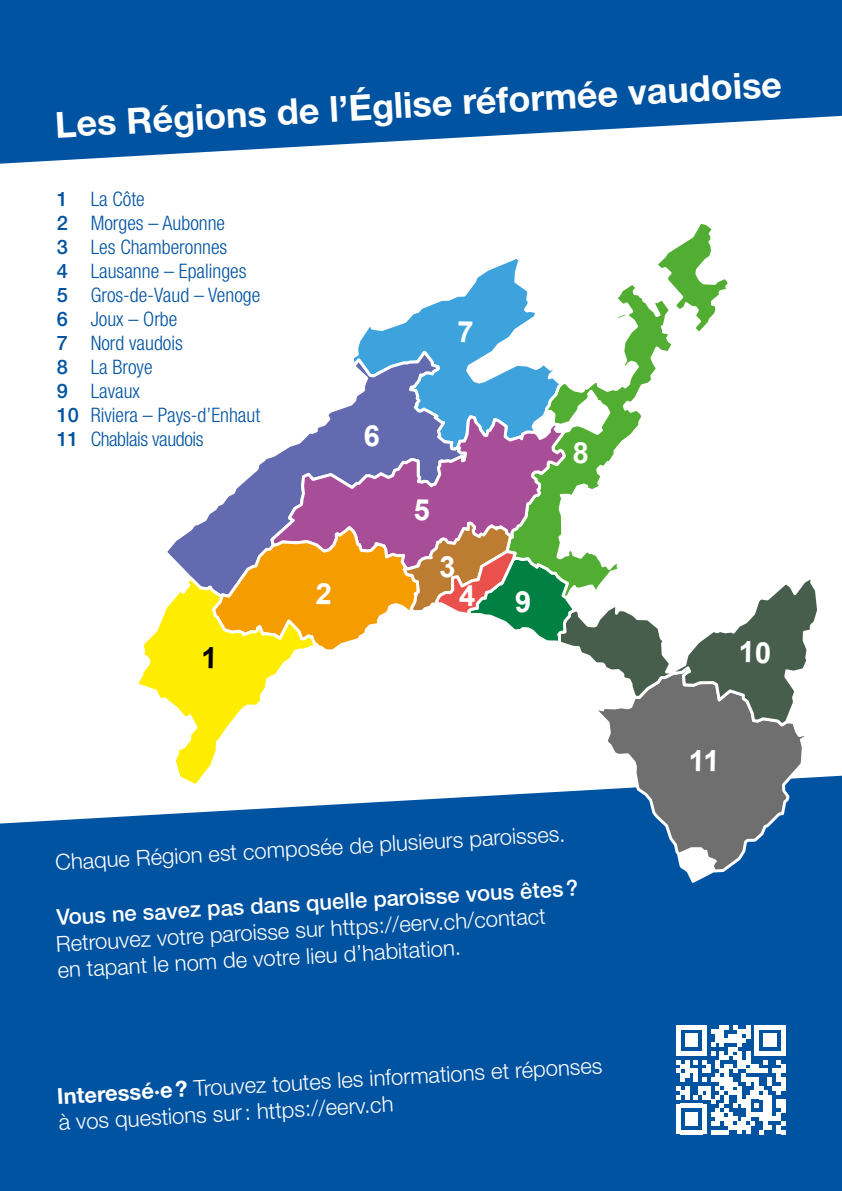
<style>
.page{position:relative;width:842px;height:1191px;background:#fff}
.page>*{position:absolute;margin:0;border:0;box-sizing:border-box;transform-origin:0 0}
.t1{font:700 36px "Helvetica Neue LT Std";color:#fff}
.t2{font:700 29.4px "Arial";color:#fff}
.t3{font:300 22px/27px "Helvetica Neue LT Std";color:#fff}
.t4{font:500 22px "Helvetica Neue LT Std";color:#fff}
.t5{font:300 condensed 20px/24px "Helvetica Neue LT Std";color:#0053a1}
.s1{font-weight:500;font-stretch:normal}
.s2{font-weight:700}
</style>
<div class="page">
<div style="left:0;top:775px;width:842px;height:416px;background:#0053a1"></div>
<svg style="left:0;top:0;width:842px;height:164px;background:#256cae"></svg>
<svg style="left:676px;top:1025px;width:109px;height:109px"></svg>
<svg style="left:584px;top:789px;width:227px;height:94px;background:#2d6192"></svg>
<svg style="left:618px;top:285px;width:53px;height:78px"></svg>
<svg style="left:652px;top:223px;width:76px;height:115px"></svg>
<svg style="left:358px;top:259px;width:177px;height:104px"></svg>
<svg style="left:354px;top:347px;width:115px;height:16px;background:#52aade"></svg>
<svg style="left:677px;top:846px;width:41px;height:37px"></svg>
<svg style="left:458px;top:321px;width:15px;height:21px"></svg>
<svg style="left:135px;top:363px;width:683px;height:426px"></svg>
<h1 class="t1" style="left:54px;top:101px;width:729px;rotate:-3deg">Les Régions de l’Église réformée vaudoise</h1>
<p class="t5" style="left:57px;top:186px;width:205px"><span class="s1">1</span> La Côte<br><span class="s1">2</span> Morges – Aubonne<br><span class="s1">3</span> Les Chamberonnes<br><span class="s1">4</span> Lausanne – Epalinges<br><span class="s1">5</span> Gros-de-Vaud – Venoge<br><span class="s1">6</span> Joux – Orbe<br><span class="s1">7</span> Nord vaudois<br><span class="s1">8</span> La Broye<br><span class="s1">9</span> Lavaux<br><span class="s1">10</span> Riviera – Pays-d’Enhaut<br><span class="s1">11</span> Chablais vaudois</p>
<h2 class="t2" style="left:459px;top:576px;width:18px">4</h2>
<p class="t3" style="left:55px;top:847px;width:512px;rotate:-3deg">Chaque Région est composée de plusieurs paroisses.</p>
<p class="t4" style="left:56px;top:903px;width:524px;rotate:-3deg">Vous ne savez pas dans quelle paroisse vous êtes?</p>
<p class="t3" style="left:55px;top:929px;width:492px;rotate:-3deg">Retrouvez votre paroisse sur https://eerv.ch/contact en tapant le nom de votre lieu d’habitation.</p>
<p class="t3" style="left:56px;top:1080px;width:547px;rotate:-3deg"><span class="s2">Interessé·e?</span> Trouvez toutes les informations et réponses à vos questions sur: https://eerv.ch</p>
</div>
